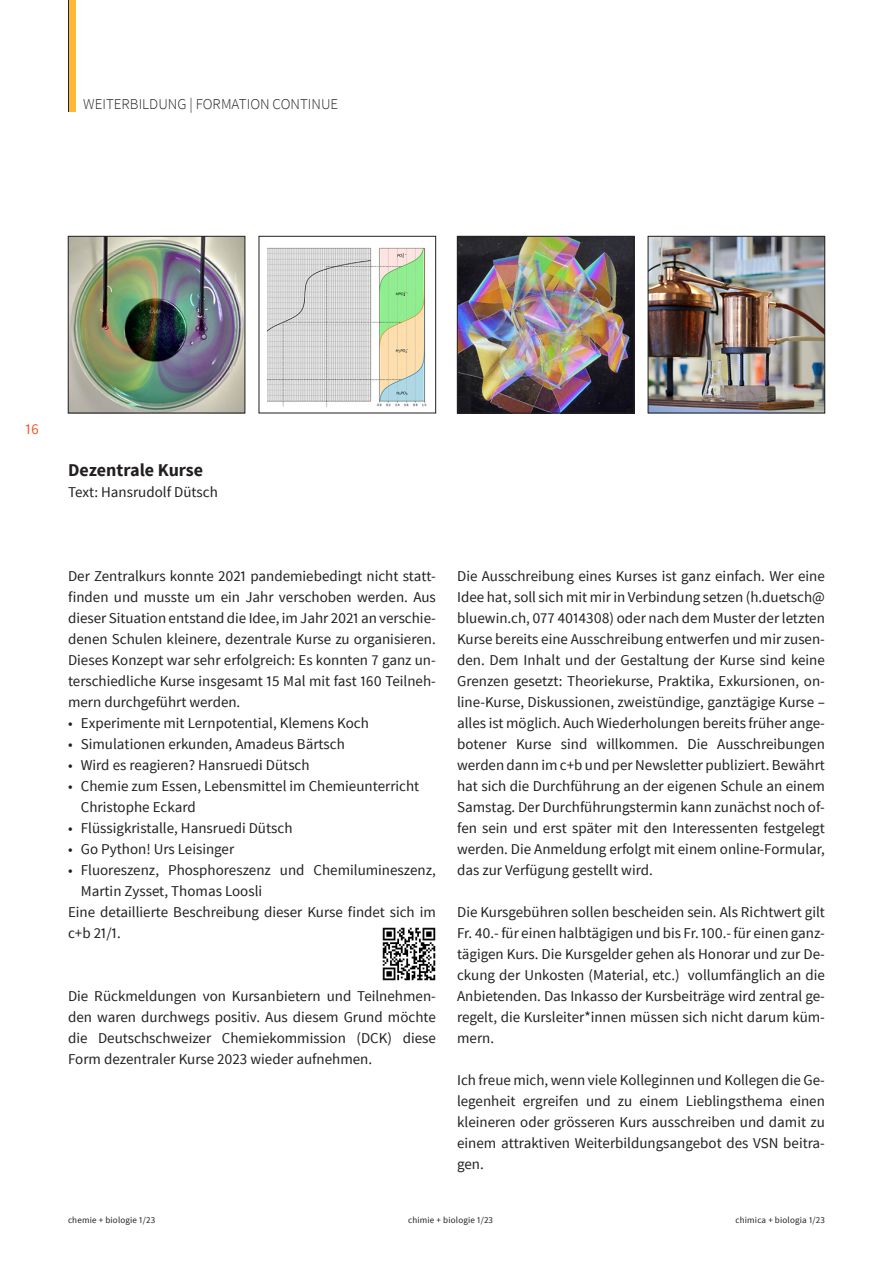
<style>
.page{position:relative;width:893px;height:1263px;background:#fff}
.page>*{position:absolute;margin:0;border:0;box-sizing:border-box;transform-origin:0 0}
.Lauftext{font:700 18px "Source Sans Pro";color:#231f20}
.Lauftext-2{font:15px/21px "Source Sans Pro";color:#231f20;text-align:justify}
.Untertitel{font:300 15px "Source Sans Pro";color:#231f20}
.t1{font:15px "Source Sans Pro";color:#f1592f}
.t2{font:9px "Source Sans Pro";letter-spacing:.02em;color:#231f20}
</style>
<div class="page">
<hr style="left:68px;top:0;width:1px;height:111px;background:#231f20">
<div style="left:69px;top:0;width:7px;height:111px;background:#fdb935"></div>
<img style="left:382px;top:927px;width:54px;height:54px">
<img style="left:459px;top:238px;width:173px;height:173px">
<div style="left:457px;top:236px;width:177px;height:177px;border:1px solid #231f20"></div>
<img style="left:650px;top:238px;width:173px;height:173px">
<div style="left:648px;top:236px;width:177px;height:177px;border:1px solid #231f20"></div>
<img style="left:267px;top:247px;width:160px;height:159px">
<div style="left:259px;top:236px;width:177px;height:177px;border:1px solid #231f20"></div>
<img style="left:70px;top:238px;width:173px;height:173px">
<div style="left:68px;top:236px;width:177px;height:177px;border:1px solid #231f20"></div>
<p class="Untertitel" style="left:83px;top:95px;width:257px">WEITERBILDUNG | FORMATION CONTINUE</p>
<p class="t1" style="left:26px;top:420px;width:15px">16</p>
<p class="Lauftext" style="left:68px;top:459px;width:137px">Dezentrale Kurse</p>
<p class="Lauftext-2" style="left:68px;top:482px;width:151px">Text: Hansrudolf Dütsch</p>
<p class="Lauftext-2" style="left:68px;top:566px;width:369px">Der Zentralkurs konnte 2021 pandemiebedingt nicht statt&shy;finden und musste um ein Jahr verschoben werden. Aus dieser Situation entstand die Idee, im Jahr 2021 an verschie&shy;denen Schulen kleinere, dezentrale Kurse zu organisieren.<br>Dieses Konzept war sehr erfolgreich: Es konnten 7 ganz un&shy;terschiedliche Kurse insgesamt 15 Mal mit fast 160 Teilneh&shy;mern durchgeführt werden.</p>
<p class="Lauftext-2" style="left:68px;top:713px;width:302px">• Experimente mit Lernpotential, Klemens Koch</p>
<p class="Lauftext-2" style="left:68px;top:734px;width:278px">• Simulationen erkunden, Amadeus Bärtsch</p>
<p class="Lauftext-2" style="left:68px;top:755px;width:243px">• Wird es reagieren? Hansruedi Dütsch</p>
<p class="Lauftext-2" style="left:81px;top:776px;width:340px;text-indent:-13px">• Chemie zum Essen, Lebensmittel im Chemieunterricht<br>Christophe Eckard</p>
<p class="Lauftext-2" style="left:68px;top:818px;width:226px">• Flüssigkristalle, Hansruedi Dütsch</p>
<p class="Lauftext-2" style="left:68px;top:839px;width:168px">• Go Python! Urs Leisinger</p>
<p class="Lauftext-2" style="left:81px;top:860px;width:357px;text-indent:-13px">• Fluoreszenz, Phosphoreszenz und Chemilumineszenz,<br>Martin Zysset, Thomas Loosli</p>
<p class="Lauftext-2" style="left:68px;top:902px;width:369px">Eine detaillierte Beschreibung dieser Kurse findet sich im c+b 21/1.</p>
<p class="Lauftext-2" style="left:68px;top:986px;width:369px">Die Rückmeldungen von Kursanbietern und Teilnehmen&shy;den waren durchwegs positiv. Aus diesem Grund möchte die Deutschschweizer Chemiekommission (DCK) diese Form dezentraler Kurse 2023 wieder aufnehmen.</p>
<p class="Lauftext-2" style="left:457px;top:566px;width:369px">Die Ausschreibung eines Kurses ist ganz einfach. Wer eine Idee hat, soll sich mit mir in Verbindung setzen (h.duetsch@ bluewin.ch, 077 4014308) oder nach dem Muster der letzten Kurse bereits eine Ausschreibung entwerfen und mir zusen&shy;den. Dem Inhalt und der Gestaltung der Kurse sind keine Grenzen gesetzt: Theoriekurse, Praktika, Exkursionen, on&shy;line-Kurse, Diskussionen, zweistündige, ganztägige Kurse – alles ist möglich. Auch Wiederholungen bereits früher ange&shy;botener Kurse sind willkommen. Die Ausschreibungen werden dann im c+b und per Newsletter publiziert. Bewährt hat sich die Durchführung an der eigenen Schule an einem Samstag. Der Durchführungstermin kann zunächst noch of&shy;fen sein und erst später mit den Interessenten festgelegt werden. Die Anmeldung erfolgt mit einem online-Formular, das zur Verfügung gestellt wird.</p>
<p class="Lauftext-2" style="left:457px;top:902px;width:369px">Die Kursgebühren sollen bescheiden sein. Als Richtwert gilt Fr. 40.- für einen halbtägigen und bis Fr. 100.- für einen ganz&shy;tägigen Kurs. Die Kursgelder gehen als Honorar und zur De&shy;ckung der Unkosten (Material, etc.) vollumfänglich an die Anbietenden. Das Inkasso der Kursbeiträge wird zentral ge&shy;regelt, die Kursleiter*innen müssen sich nicht darum küm&shy;mern.</p>
<p class="Lauftext-2" style="left:457px;top:1070px;width:369px">Ich freue mich, wenn viele Kolleginnen und Kollegen die Ge&shy;legenheit ergreifen und zu einem Lieblingsthema einen kleineren oder grösseren Kurs ausschreiben und damit zu einem attraktiven Weiterbildungsangebot des VSN beitra&shy;gen.</p>
<p class="t2" style="left:68px;top:1214px;width:89px">chemie + biologie 1/23</p>
<p class="t2" style="left:408px;top:1214px;width:86px">chimie + biologie 1/23</p>
<p class="t2" style="left:735px;top:1214px;width:91px">chimica + biologia 1/23</p>
</div>
